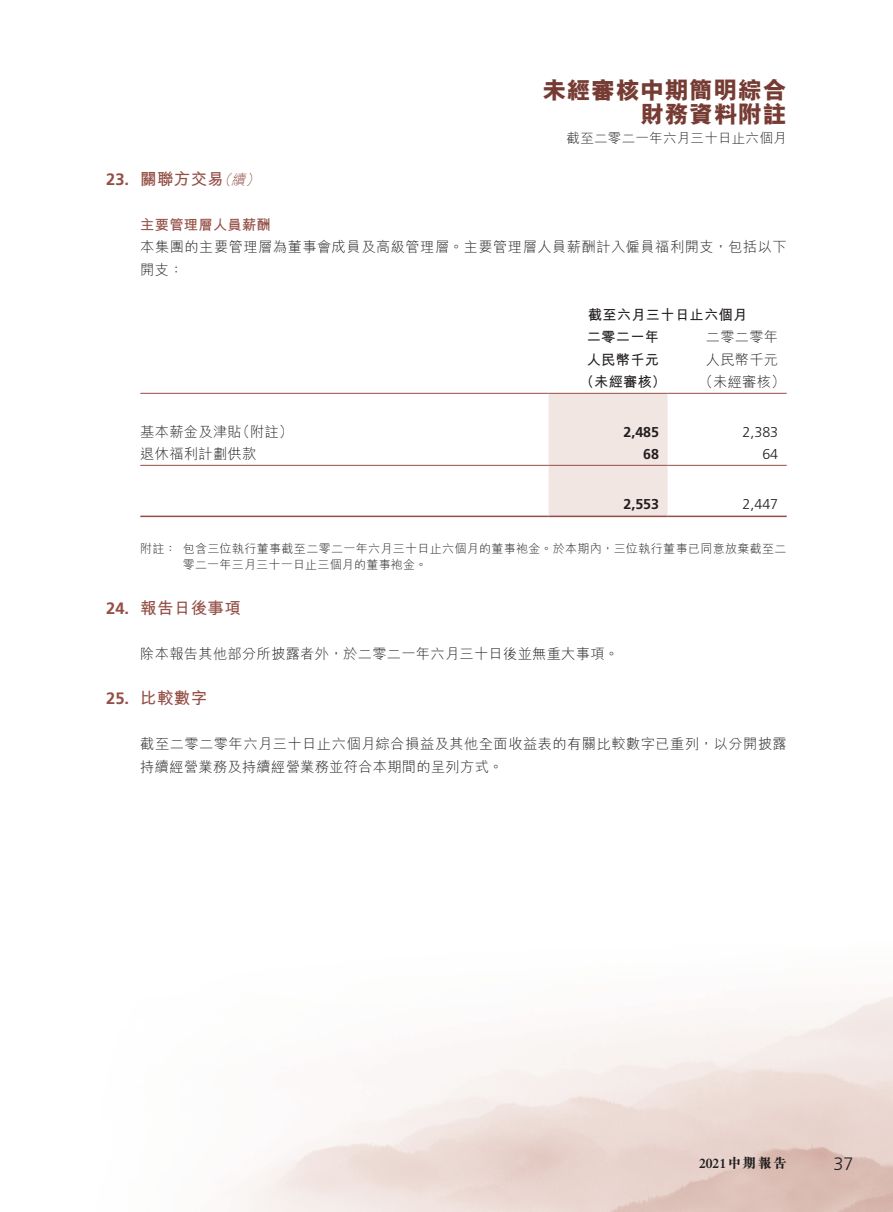
<style>
.page{position:relative;width:893px;height:1212px;background:#fff}
.page>*{position:absolute;margin:0;border:0;box-sizing:border-box;transform-origin:0 0}
.t1{font:800 24px/24px "M Hei HK";letter-spacing:.02em;color:#763c34;text-align:right}
.t2{font:300 18px "Frutiger LT Std";color:#231f20}
._01_H1{font:700 16.5px "M Hei HK";letter-spacing:.02em;color:#934e45}
._00_txt{font:300 14.25px/22.5px "M Hei HK";letter-spacing:.035em;color:#231f20}
._50_Table_txt{font:300 14.25px "M Hei HK";letter-spacing:.02em;color:#231f20}
._50_Table_txt-2{font:700 14.25px "M Hei HK";letter-spacing:.02em;color:#231f20}
._50_Table_txt-3{font:700 14.25px "Frutiger LT Std";color:#231f20}
._50_Table_txt-4{font:300 14.25px "Frutiger LT Std";color:#231f20}
._02_H2{font:700 14.25px "M Hei HK";letter-spacing:.02em;color:#934e45}
.t3{font:300 13.5px "M Hei HK";letter-spacing:.02em;color:#231f20}
.t4{font:600 13.5px "Times LT Std";color:#231f20}
._06_Notes{font:300 12px/16.5px "M Hei HK";letter-spacing:.03em;color:#231f20}
.s1{font-family:"Frutiger LT Std"}
.s2{font-weight:300;font-style:italic;font-size:14.25px}
.s3{font-family:"M Sung HK";font-weight:800}
</style>
<div class="page">
<div style="left:548px;top:394px;width:120px;height:122px;background:#f2e6e3"></div>
<hr style="left:140px;top:393px;width:408px;height:1px;background:#934e45">
<hr style="left:548px;top:393px;width:120px;height:1px;background:#934e45">
<hr style="left:668px;top:393px;width:119px;height:1px;background:#934e45">
<hr style="left:140px;top:465px;width:408px;height:1px;background:#934e45">
<hr style="left:548px;top:465px;width:120px;height:1px;background:#934e45">
<hr style="left:668px;top:465px;width:119px;height:1px;background:#934e45">
<hr style="left:140px;top:516px;width:408px;height:1px;background:#934e45">
<hr style="left:548px;top:516px;width:120px;height:1px;background:#934e45">
<hr style="left:668px;top:516px;width:119px;height:1px;background:#934e45">
<h1 class="t1" style="left:542px;top:78px;width:246px">未經審核中期簡明綜合財務資料附註</h1>
<p class="t3" style="left:567px;top:131px;width:222px">截至二零二一年六月三十日止六個月</p>
<p class="_01_H1" style="left:106px;top:167px;width:158px"><span class="s1">23.</span> 關聯方交易<span class="s2">（續）</span></p>
<p class="_02_H2" style="left:140px;top:214px;width:132px">主要管理層人員薪酬</p>
<p class="_00_txt" style="left:140px;top:236px;width:648px">本集團的主要管理層為董事會成員及高級管理層。主要管理層人員薪酬計入僱員福利開支，包括以下開支：</p>
<p class="_50_Table_txt-2" style="left:588px;top:304px;width:161px">截至六月三十日止六個月</p>
<p class="_50_Table_txt-2" style="left:587px;top:327px;width:74px">二零二一年</p>
<p class="_50_Table_txt" style="left:706px;top:330px;width:74px">二零二零年</p>
<p class="_50_Table_txt-2" style="left:587px;top:349px;width:74px">人民幣千元</p>
<p class="_50_Table_txt" style="left:706px;top:352px;width:74px">人民幣千元</p>
<p class="_50_Table_txt-2" style="left:580px;top:372px;width:88px">（未經審核）</p>
<p class="_50_Table_txt" style="left:699px;top:375px;width:88px">（未經審核）</p>
<p class="_50_Table_txt" style="left:140px;top:424px;width:154px">基本薪金及津貼（附註）</p>
<p class="_50_Table_txt-3" style="left:623px;top:423px;width:37px">2,485</p>
<p class="_50_Table_txt-4" style="left:742px;top:424px;width:37px">2,383</p>
<p class="_50_Table_txt" style="left:140px;top:447px;width:117px">退休福利計劃供款</p>
<p class="_50_Table_txt-3" style="left:643px;top:446px;width:17px">68</p>
<p class="_50_Table_txt-4" style="left:762px;top:446px;width:17px">64</p>
<p class="_50_Table_txt-3" style="left:623px;top:496px;width:37px">2,553</p>
<p class="_50_Table_txt-4" style="left:742px;top:496px;width:37px">2,447</p>
<p class="_06_Notes" style="left:183px;top:540px;width:605px;text-indent:-43px">附註：包含三位執行董事截至二零二一年六月三十日止六個月的董事袍金。於本期內，三位執行董事已同意放棄截至二零二一年三月三十一日止三個月的董事袍金。</p>
<p class="_01_H1" style="left:106px;top:596px;width:136px"><span class="s1">24.</span> 報告日後事項</p>
<p class="_00_txt" style="left:140px;top:642px;width:480px">除本報告其他部分所披露者外，於二零二一年六月三十日後並無重大事項。</p>
<p class="_01_H1" style="left:106px;top:686px;width:103px"><span class="s1">25.</span> 比較數字</p>
<p class="_00_txt" style="left:140px;top:732px;width:648px">截至二零二零年六月三十日止六個月綜合損益及其他全面收益表的有關比較數字已重列，以分開披露持續經營業務及持續經營業務並符合本期間的呈列方式。</p>
<p class="t4" style="left:699px;top:1155px;width:89px">2021<span class="s3">中期報告</span></p>
<p class="t2" style="left:833px;top:1153px;width:22px">37</p>
</div>
